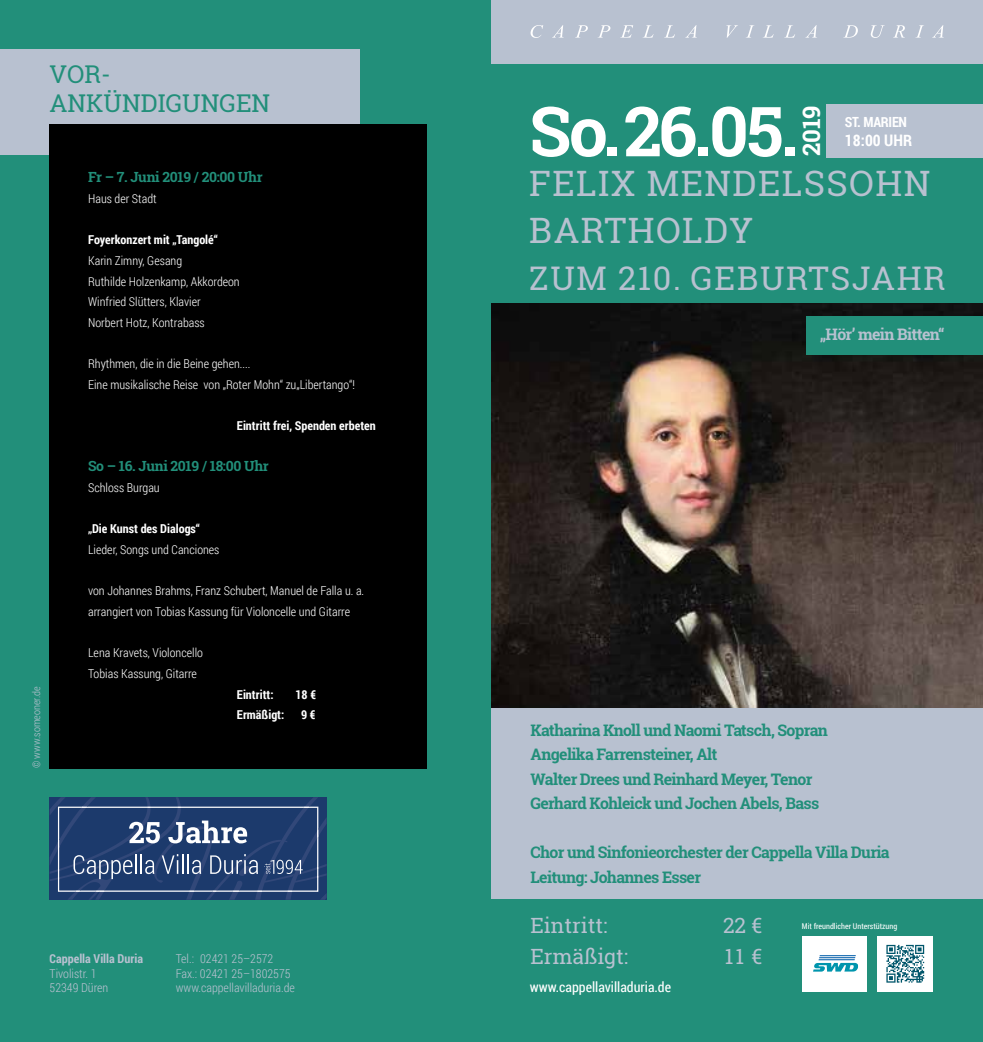
<style>
.page{position:relative;width:983px;height:1042px;background:#fff}
.page>*{position:absolute;margin:0;border:0;box-sizing:border-box;transform-origin:0 0}
.t1{font:700 68.95px "Roboto Slab";color:#fff}
.t2{font:35px/47.2px "Roboto Slab";letter-spacing:.04em;color:#b8c1d0}
.t3{font:32.55px "Roboto Slab";letter-spacing:.05em;color:#b8c1d0}
.t4{font:24.5px/29.4px "Roboto Slab";color:#228f7a}
.t5{font:700 23.97px "Roboto Slab";color:#fff}
.t6{font:21px "Roboto Slab";color:#b8c1d0}
.t7{font:700 15.92px/24.5px "Roboto Slab";letter-spacing:-.04em;color:#228f7a}
.t8{font:700 15.92px "Roboto Slab";letter-spacing:-.04em;color:#b8c1d0}
.t9{font:700 15.92px "Roboto Condensed";color:#fff}
.t10{font:700 14px "Roboto Slab";letter-spacing:-.025em;color:#228f7a}
.t11{font:14px "Roboto Condensed";color:#fff}
.t12{font:700 14px "Roboto Condensed";letter-spacing:-.02em;color:#fff}
.t13{font:300 12.25px/20.7px "Roboto Condensed";color:#fff}
.t14{font:700 12.25px "Roboto Condensed";color:#fff}
.t15{font:300 12.25px/14.7px "Roboto Condensed";color:#b8c1d0}
.t16{font:700 12.25px "Roboto Condensed";color:#b8c1d0}
.t17{font:300 10.5px "Roboto Condensed";color:#b8c1d0}
.t18{font:8.05px "Roboto Condensed";color:#fff}
</style>
<div class="page">
<div style="left:0;top:0;width:982px;height:1042px;background:#228f7a"></div>
<div style="left:0;top:50px;width:359px;height:105px;background:#b8c1d0"></div>
<div style="left:491px;top:0;width:491px;height:63px;background:#b8c1d0"></div>
<svg style="left:530px;top:25px;width:13px;height:13px"></svg>
<svg style="left:552px;top:25px;width:11px;height:13px"></svg>
<svg style="left:575px;top:25px;width:12px;height:13px"></svg>
<svg style="left:598px;top:25px;width:12px;height:13px"></svg>
<svg style="left:620px;top:25px;width:13px;height:13px"></svg>
<svg style="left:643px;top:25px;width:10px;height:13px"></svg>
<svg style="left:664px;top:25px;width:11px;height:13px"></svg>
<svg style="left:685px;top:25px;width:11px;height:13px"></svg>
<svg style="left:726px;top:25px;width:12px;height:13px"></svg>
<svg style="left:746px;top:25px;width:8px;height:13px"></svg>
<svg style="left:763px;top:25px;width:10px;height:13px"></svg>
<svg style="left:784px;top:25px;width:11px;height:13px"></svg>
<svg style="left:805px;top:25px;width:12px;height:13px"></svg>
<svg style="left:843px;top:25px;width:14px;height:13px"></svg>
<svg style="left:870px;top:25px;width:14px;height:13px"></svg>
<svg style="left:893px;top:25px;width:11px;height:13px"></svg>
<svg style="left:915px;top:25px;width:8px;height:13px"></svg>
<svg style="left:932px;top:25px;width:11px;height:13px"></svg>
<div style="left:826px;top:105px;width:156px;height:53px;background:#b8c1d0"></div>
<div style="left:802px;top:936px;width:65px;height:55px;background:#fff"></div>
<hr style="left:818px;top:959px;width:36px;height:1px;background:#005da9">
<hr style="left:818px;top:957px;width:37px;height:1px;background:#005da9">
<hr style="left:819px;top:955px;width:36px;height:1px;background:#005da9">
<svg style="left:813px;top:963px;width:45px;height:8px"></svg>
<div style="left:877px;top:936px;width:55px;height:56px;background:#fff"></div>
<svg style="left:886px;top:945px;width:37px;height:37px"></svg>
<div style="left:491px;top:707px;width:491px;height:192px;background:#b8c1d0"></div>
<div style="left:50px;top:124px;width:377px;height:644px;background:#000"></div>
<img style="left:491px;top:304px;width:491px;height:403px">
<svg style="left:50px;top:797px;width:276px;height:103px;background:#354f7c"></svg>
<div style="left:806px;top:316px;width:176px;height:38px;background:#228f7a"></div>
<h3 class="t4" style="left:50px;top:59px;width:222px">VOR-<br>ANKÜNDIGUNGEN</h3>
<p class="t17" style="left:29px;top:768px;width:83px;rotate:-90deg">© www.someoner.de</p>
<p class="t10" style="left:88px;top:168px;width:176px">Fr – 7. Juni 2019 / 20:00 Uhr</p>
<p class="t13" style="left:88px;top:188px;width:70px">Haus der Stadt</p>
<p class="t14" style="left:88px;top:231px;width:131px">Foyerkonzert mit „Tangolé“</p>
<p class="t13" style="left:88px;top:250px;width:153px">Karin Zimny, Gesang<br>Ruthilde Holzenkamp, Akkordeon<br>Winfried Slütters, Klavier<br>Norbert Hotz, Kontrabass</p>
<p class="t13" style="left:88px;top:353px;width:268px">Rhythmen, die in die Beine gehen....<br>Eine musikalische Reise von „Roter Mohn“ zu„Libertango“!</p>
<p class="t14" style="left:237px;top:417px;width:140px">Eintritt frei, Spenden erbeten</p>
<p class="t10" style="left:88px;top:457px;width:182px">So – 16. Juni 2019 / 18:00 Uhr</p>
<p class="t13" style="left:88px;top:477px;width:73px">Schloss Burgau</p>
<p class="t14" style="left:88px;top:520px;width:113px">„Die Kunst des Dialogs“</p>
<p class="t13" style="left:88px;top:539px;width:133px">Lieder, Songs und Canciones</p>
<p class="t13" style="left:88px;top:580px;width:277px">von Johannes Brahms, Franz Schubert, Manuel de Falla u. a. arrangiert von Tobias Kassung für Violoncelle und Gitarre</p>
<p class="t13" style="left:88px;top:642px;width:116px">Lena Kravets, Violoncello<br>Tobias Kassung, Gitarre</p>
<p class="t14" style="left:237px;top:685px;width:38px">Eintritt:</p>
<p class="t14" style="left:295px;top:685px;width:22px">18 €</p>
<p class="t14" style="left:237px;top:706px;width:49px">Ermäßigt:</p>
<p class="t14" style="left:301px;top:706px;width:16px">9 €</p>
<p class="t16" style="left:50px;top:950px;width:95px">Cappella Villa Duria</p>
<p class="t15" style="left:50px;top:965px;width:60px">Tivolistr. 1<br>52349 Düren</p>
<p class="t15" style="left:176px;top:951px;width:121px">Tel.: 02421 25–2572<br>Fax.: 02421 25–1802575 www.cappellavilladuria.de</p>
<h1 class="t1" style="left:529px;top:84px;width:271px">So. 26.05.</h1>
<h3 class="t5" style="left:794px;top:156px;width:53px;rotate:-90deg">2019</h3>
<p class="t12" style="left:844px;top:112px;width:64px">ST. MARIEN</p>
<h3 class="t9" style="left:844px;top:129px;width:69px">18:00 UHR</h3>
<h2 class="t2" style="left:529px;top:159px;width:402px">FELIX MENDELSSOHN<br>BARTHOLDY</h2>
<h3 class="t3" style="left:529px;top:256px;width:417px">ZUM 210. GEBURTSJAHR</h3>
<h3 class="t8" style="left:819px;top:324px;width:126px">„Hör’ mein Bitten“</h3>
<h3 class="t7" style="left:530px;top:717px;width:299px">Katharina Knoll und Naomi Tatsch, Sopran Angelika Farrensteiner, Alt<br>Walter Drees und Reinhard Meyer, Tenor Gerhard Kohleick und Jochen Abels, Bass</h3>
<h3 class="t7" style="left:530px;top:840px;width:360px">Chor und Sinfonieorchester der Cappella Villa Duria<br>Leitung: Johannes Esser</h3>
<h3 class="t6" style="left:530px;top:910px;width:78px">Eintritt:</h3>
<h3 class="t6" style="left:722px;top:910px;width:41px">22 €</h3>
<h3 class="t6" style="left:530px;top:942px;width:99px">Ermäßigt:</h3>
<h3 class="t6" style="left:724px;top:942px;width:39px">11 €</h3>
<p class="t18" style="left:801px;top:920px;width:97px">Mit freundlicher Unterstützung</p>
<p class="t11" style="left:529px;top:977px;width:143px">www.cappellavilladuria.de</p>
</div>
